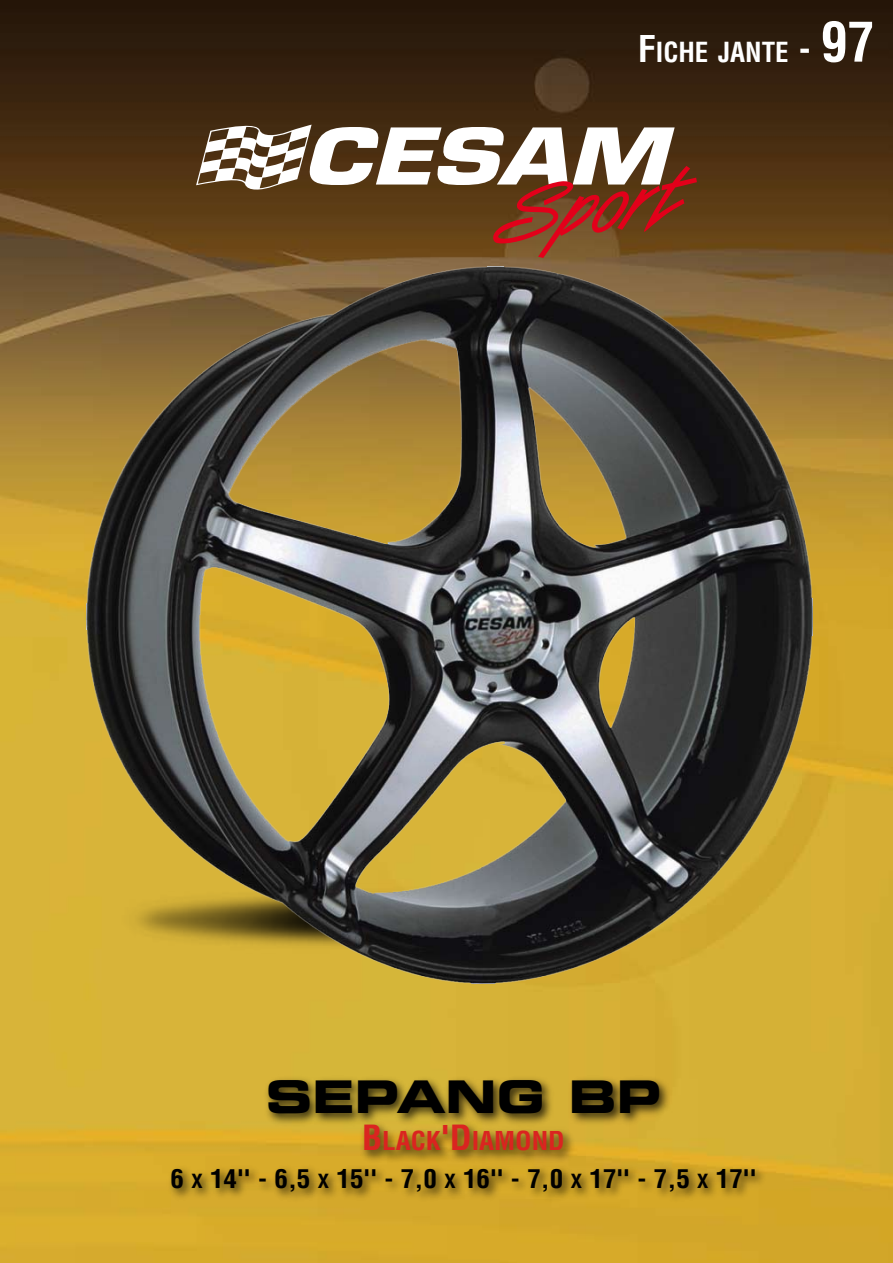
<style>
.page{position:relative;width:893px;height:1263px;background:#fff}
.page>*{position:absolute;margin:0;border:0;box-sizing:border-box;transform-origin:0 0}
.t1{font:45px "Eurostile Bold Extended Two";color:#000}
.t2{font:700 condensed 27px "Helvetica";color:#fff}
.t3{font:700 condensed 25.35px "Helvetica";color:#000;scale:1.06 1}
.t4{font:700 condensed 25.35px "Helvetica";color:#da2420;scale:1.06 1}
.s1{font-size:36px}
.s2{font-size:54px}
.s3{font-size:33.9px}
.s4{font-size:19.05px}
</style>
<div class="page">
<img style="left:0;top:0;width:893px;height:1263px">
<div style="left:263px;top:1074px;width:410px;height:53px;background:#000;opacity:.75"></div>
<div style="left:166px;top:1164px;width:602px;height:40px;background:#000;opacity:.75"></div>
<div style="left:359px;top:1119px;width:218px;height:45px;background:#000;opacity:.75"></div>
<img style="left:86px;top:266px;width:726px;height:718px">
<svg style="left:196px;top:125px;width:501px;height:133px"></svg>
<p class="t2" style="left:638px;top:35px;width:238px"><span class="s1">F</span>ICHE JANTE <span class="s1">-</span> <span class="s2">97</span></p>
<h1 class="t1" style="left:266px;top:1065px;width:397px">SEPANG BP</h1>
<p class="t4" style="left:362px;top:1125px;width:189px"><span class="s3">B</span>LACK<span class="s3">'D</span>IAMOND</p>
<p class="t3" style="left:171px;top:1163px;width:554px">6 <span class="s4">X</span> 14'' - 6,5 <span class="s4">X</span> 15'' - 7,0 <span class="s4">X</span> 16'' - 7,0 <span class="s4">X</span> 17'' - 7,5 <span class="s4">X</span> 17''</p>
</div>
